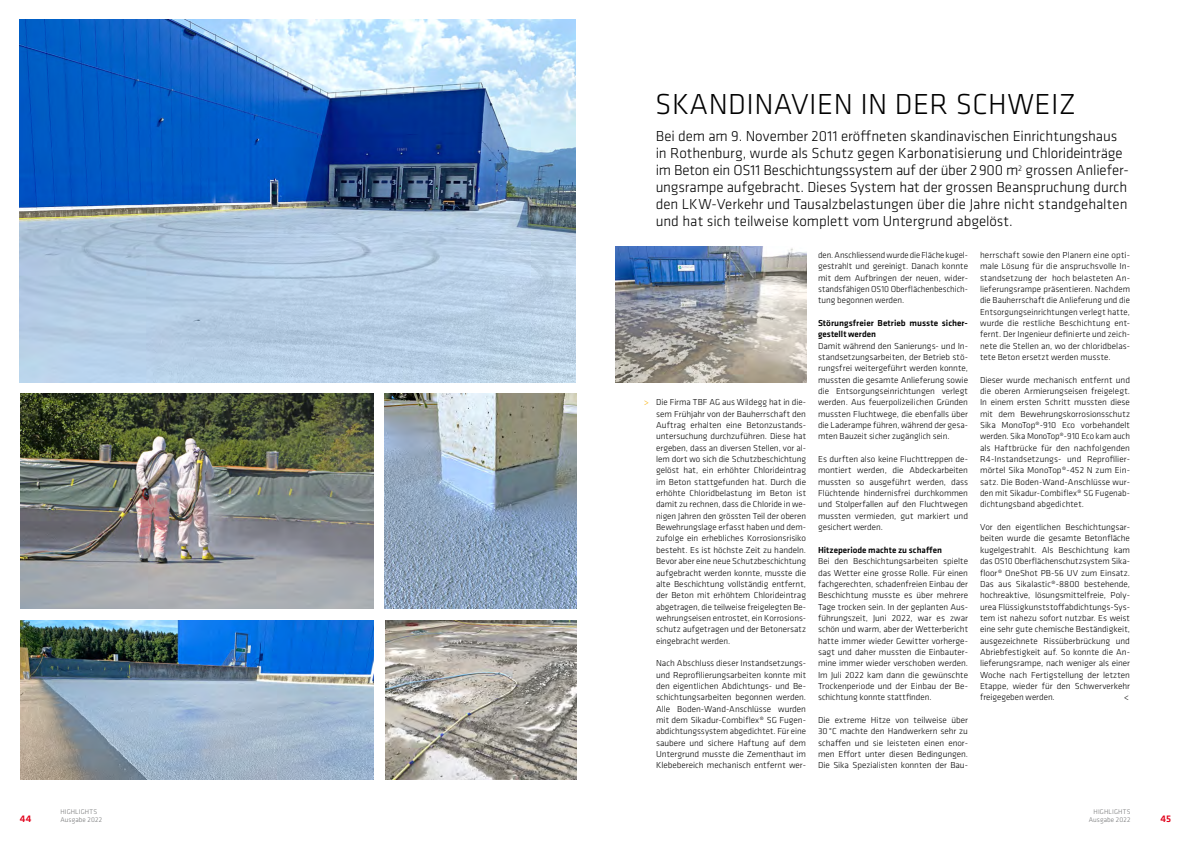
<style>
.page{position:relative;width:1191px;height:842px;background:#fff}
.page>*{position:absolute;margin:0;border:0;box-sizing:border-box;transform-origin:0 0}
.t1{font:300 30px "Klavika";letter-spacing:.015em;color:#000}
.t2{font:300 15px/17px "Klavika";letter-spacing:-.005em;color:#000}
.t3{font:500 10px "Klavika";color:#e2001a}
.t4{font:300 9px/11.3px "Klavika";color:#000;text-align:justify}
.t5{font:500 9px/11.3px "Klavika";color:#000}
.t6{font:300 7px/8.4px "Klavika";letter-spacing:.02em;color:#707172;text-align:right}
.s1{color:#f8ae00}
</style>
<div class="page">
<img style="left:20px;top:20px;width:555px;height:363px">
<img style="left:20px;top:393px;width:354px;height:216px">
<img style="left:384px;top:393px;width:192px;height:216px">
<img style="left:20px;top:620px;width:353px;height:159px">
<img style="left:385px;top:620px;width:191px;height:159px">
<img style="left:615px;top:247px;width:191px;height:136px">
<h1 class="t1" style="left:655px;top:86px;width:422px">SKANDINAVIEN IN DER SCHWEIZ</h1>
<p class="t2" style="left:656px;top:128px;width:475px">Bei dem am 9. November 2011 eröffneten skandinavischen Einrichtungshaus in Rothenburg, wurde als Schutz gegen Karbonatisierung und Chlorideinträge im Beton ein OS11 Beschichtungssystem auf der über 2900 m<sup>2</sup> grossen Anliefer&shy;ungsrampe aufgebracht. Dieses System hat der grossen Beanspruchung durch den LKW-Verkehr und Tausalzbelastungen über die Jahre nicht standgehalten und hat sich teilweise komplett vom Untergrund abgelöst.</p>
<p class="t4" style="left:656px;top:397px;width:151px;text-indent:-12px"><span class="s1">&gt;</span> Die Firma TBF AG aus Wildegg hat in die&shy;sem Frühjahr von der Bauherrschaft den Auftrag erhalten eine Betonzustands&shy;untersuchung durchzuführen. Diese hat ergeben, dass an diversen Stellen, vor al&shy;lem dort wo sich die Schutzbeschichtung gelöst hat, ein erhöhter Chlorideintrag im Beton stattgefunden hat. Durch die erhöhte Chloridbelastung im Beton ist damit zu rechnen, dass die Chloride in we&shy;nigen Jahren den grössten Teil der oberen Bewehrungslage erfasst haben und dem&shy;zufolge ein erhebliches Korrosionsrisiko besteht. Es ist höchste Zeit zu handeln.<br>Bevor aber eine neue Schutzbeschichtung aufgebracht werden konnte, musste die alte Beschichtung vollständig entfernt, der Beton mit erhöhtem Chlorideintrag abgetragen, die teilweise freigelegten Be&shy;wehrungseisen entrostet, ein Korrosions&shy;schutz aufgetragen und der Betonersatz eingebracht werden.</p>
<p class="t4" style="left:656px;top:657px;width:151px">Nach Abschluss dieser Instandsetzungs&shy;und Reprofilierungsarbeiten konnte mit den eigentlichen Abdichtungs- und Be&shy;schichtungsarbeiten begonnen werden.<br>Alle Boden-Wand-Anschlüsse wurden mit dem Sikadur-Combiflex® SG Fugen&shy;abdichtungssystem abgedichtet. Für eine saubere und sichere Haftung auf dem Untergrund musste die Zementhaut im Klebebereich mechanisch entfernt wer-</p>
<p class="t4" style="left:818px;top:249px;width:151px">den. Anschliessend wurde die Fläche kugel&shy;gestrahlt und gereinigt. Danach konnte mit dem Aufbringen der neuen, wider&shy;standsfähigen OS10 Oberflächenbeschich&shy;tung begonnen werden.</p>
<p class="t5" style="left:818px;top:317px;width:151px">Störungsfreier Betrieb musste sicher&shy;gestellt werden</p>
<p class="t4" style="left:818px;top:340px;width:151px">Damit während den Sanierungs- und In&shy;standsetzungsarbeiten, der Betrieb stö&shy;rungsfrei weitergeführt werden konnte, mussten die gesamte Anlieferung sowie die Entsorgungseinrichtungen verlegt werden. Aus feuerpolizeilichen Gründen mussten Fluchtwege, die ebenfalls über die Laderampe führen, während der gesa&shy;mten Bauzeit sicher zugänglich sein.</p>
<p class="t4" style="left:818px;top:453px;width:151px">Es durften also keine Fluchttreppen de&shy;montiert werden, die Abdeckarbeiten mussten so ausgeführt werden, dass Flüchtende hindernisfrei durchkommen und Stolperfallen auf den Fluchtwegen mussten vermieden, gut markiert und gesichert werden.</p>
<p class="t5" style="left:818px;top:544px;width:125px">Hitzeperiode machte zu schaffen</p>
<p class="t4" style="left:818px;top:555px;width:151px">Bei den Beschichtungsarbeiten spielte das Wetter eine grosse Rolle. Für einen fachgerechten, schadenfreien Einbau der Beschichtung musste es über mehrere Tage trocken sein. In der geplanten Aus&shy;führungszeit, Juni 2022, war es zwar schön und warm, aber der Wetterbericht hatte immer wieder Gewitter vorherge&shy;sagt und daher mussten die Einbauter&shy;mine immer wieder verschoben werden.<br>Im Juli 2022 kam dann die gewünschte Trockenperiode und der Einbau der Be&shy;schichtung konnte stattfinden.</p>
<p class="t4" style="left:818px;top:714px;width:151px">Die extreme Hitze von teilweise über 30°C machte den Handwerkern sehr zu schaffen und sie leisteten einen enor&shy;men Effort unter diesen Bedingungen.<br>Die Sika Spezialisten konnten der Bau-</p>
<p class="t4" style="left:980px;top:249px;width:151px">herrschaft sowie den Planern eine opti&shy;male Lösung für die anspruchsvolle In&shy;standsetzung der hoch belasteten An&shy;lieferungsrampe präsentieren. Nachdem die Bauherrschaft die Anlieferung und die Entsorgungseinrichtungen verlegt hatte, wurde die restliche Beschichtung ent&shy;fernt. Der Ingenieur definierte und zeich&shy;nete die Stellen an, wo der chloridbelas&shy;tete Beton ersetzt werden musste.</p>
<p class="t4" style="left:980px;top:374px;width:151px">Dieser wurde mechanisch entfernt und die oberen Armierungseisen freigelegt.<br>In einem ersten Schritt mussten diese mit dem Bewehrungskorrosionsschutz Sika MonoTop®-910 Eco vorbehandelt werden. Sika MonoTop®-910 Eco kam auch als Haftbrücke für den nachfolgenden R4-Instandsetzungs- und Reprofilier&shy;mörtel Sika MonoTop®-452 N zum Ein&shy;satz. Die Boden-Wand-Anschlüsse wur&shy;den mit Sikadur-Combiflex® SG Fugenab&shy;dichtungsband abgedichtet.</p>
<p class="t4" style="left:980px;top:521px;width:151px">Vor den eigentlichen Beschichtungsar&shy;beiten wurde die gesamte Betonfläche kugelgestrahlt. Als Beschichtung kam das OS10 Oberflächenschutzsystem Sika&shy;floor® OneShot PB-56 UV zum Einsatz.<br>Das aus Sikalastic®-8800 bestehende, hochreaktive, lösungsmittelfreie, Poly&shy;urea Flüssigkunststoffabdichtungs-Sys&shy;tem ist nahezu sofort nutzbar. Es weist eine sehr gute chemische Beständigkeit, ausgezeichnete Rissüberbrückung und Abriebfestigkeit auf. So konnte die An&shy;lieferungsrampe, nach weniger als einer Woche nach Fertigstellung der letzten Etappe, wieder für den Schwerverkehr freigegeben werden.</p>
<p class="t4" style="left:1124px;top:691px;width:6px">&lt;</p>
<p class="t6" style="left:60px;top:807px;width:38px">HIGHLIGHTS</p>
<p class="t6" style="left:1088px;top:807px;width:43px">HIGHLIGHTS<br>Ausgabe 2022</p>
<p class="t3" style="left:20px;top:812px;width:13px">44</p>
<p class="t6" style="left:60px;top:815px;width:43px">Ausgabe 2022</p>
<p class="t3" style="left:1160px;top:812px;width:12px">45</p>
</div>
